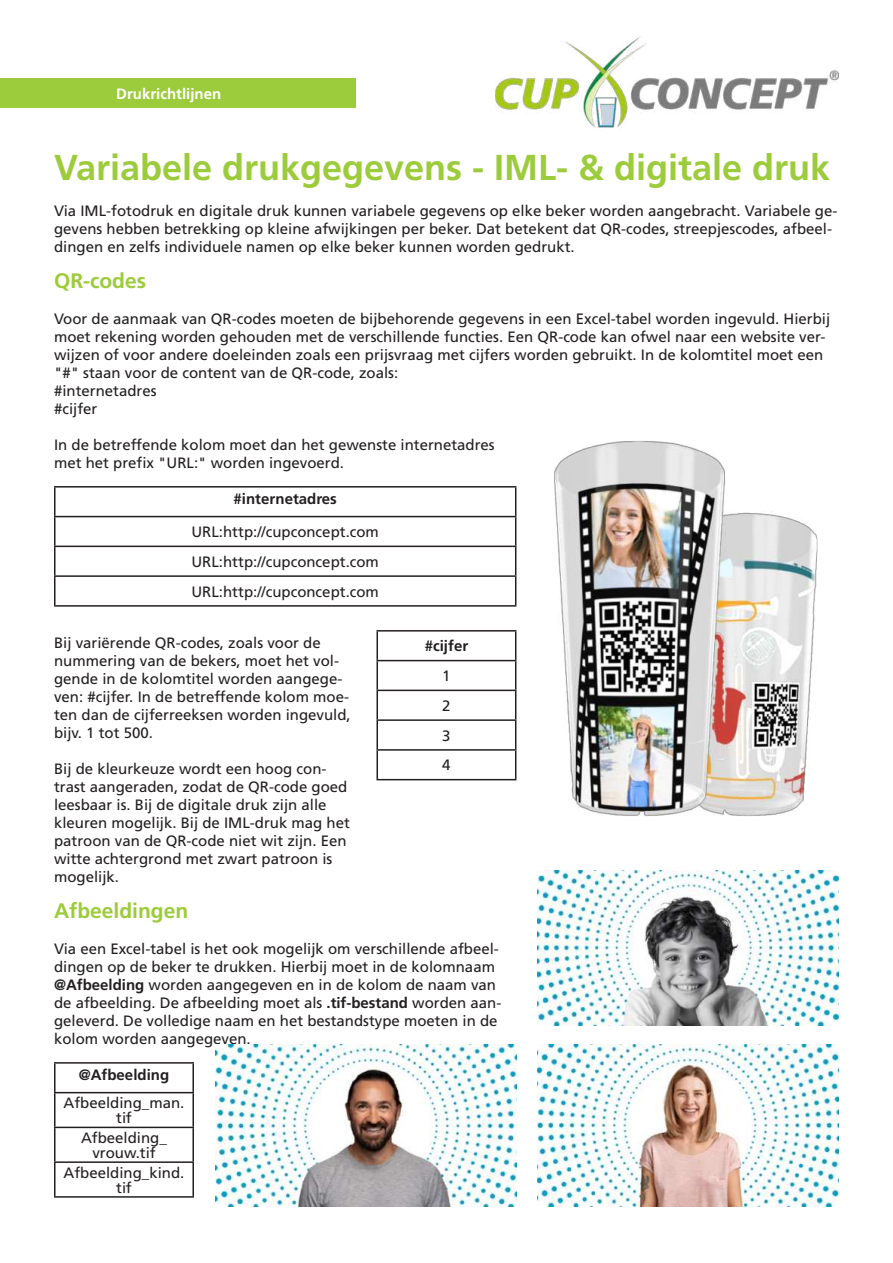
<style>
.page{position:relative;width:893px;height:1263px;background:#fff}
.page>*{position:absolute;margin:0;border:0;box-sizing:border-box;transform-origin:0 0}
.t1{font:700 36px "Frutiger LT Pro";color:#9ccb3b}
.t2{font:700 21px "Frutiger LT Pro";color:#9ccb3b}
.t3{font:15px/18px "Frutiger LT Pro";color:#231f20}
.t4{font:700 15px "Frutiger LT Pro";color:#231f20}
.t5{font:700 15px "Frutiger LT Pro";color:#fff}
.s1{font-weight:700}
</style>
<div class="page">
<div style="left:0;top:78px;width:355px;height:30px;background:#9ccb3b"></div>
<img style="left:495px;top:37px;width:344px;height:91px">
<hr style="left:54px;top:486px;width:462px;height:2px;background:#231f20">
<hr style="left:54px;top:488px;width:2px;height:28px;background:#231f20">
<hr style="left:54px;top:516px;width:462px;height:1px;background:#231f20">
<hr style="left:54px;top:517px;width:2px;height:29px;background:#231f20">
<hr style="left:54px;top:546px;width:462px;height:1px;background:#231f20">
<hr style="left:54px;top:547px;width:2px;height:28px;background:#231f20">
<hr style="left:54px;top:575px;width:462px;height:2px;background:#231f20">
<hr style="left:54px;top:577px;width:2px;height:28px;background:#231f20">
<svg style="left:515px;top:488px;width:1px;height:117px"></svg>
<hr style="left:54px;top:605px;width:462px;height:2px;background:#231f20">
<hr style="left:376px;top:630px;width:140px;height:1px;background:#231f20">
<hr style="left:376px;top:631px;width:2px;height:29px;background:#231f20">
<hr style="left:376px;top:660px;width:140px;height:1px;background:#231f20">
<hr style="left:376px;top:661px;width:2px;height:29px;background:#231f20">
<hr style="left:376px;top:690px;width:140px;height:1px;background:#231f20">
<hr style="left:376px;top:691px;width:2px;height:28px;background:#231f20">
<hr style="left:376px;top:719px;width:140px;height:2px;background:#231f20">
<hr style="left:376px;top:721px;width:2px;height:28px;background:#231f20">
<hr style="left:376px;top:749px;width:140px;height:2px;background:#231f20">
<hr style="left:376px;top:751px;width:2px;height:28px;background:#231f20">
<svg style="left:515px;top:631px;width:1px;height:148px"></svg>
<hr style="left:376px;top:779px;width:140px;height:1px;background:#231f20">
<img style="left:554px;top:441px;width:264px;height:375px">
<hr style="left:54px;top:1062px;width:140px;height:1px;background:#231f20">
<hr style="left:54px;top:1063px;width:2px;height:29px;background:#231f20">
<hr style="left:192px;top:1063px;width:2px;height:29px;background:#231f20">
<hr style="left:54px;top:1092px;width:140px;height:1px;background:#231f20">
<hr style="left:54px;top:1093px;width:2px;height:34px;background:#231f20">
<hr style="left:192px;top:1093px;width:2px;height:34px;background:#231f20">
<hr style="left:54px;top:1127px;width:140px;height:1px;background:#231f20">
<hr style="left:54px;top:1128px;width:2px;height:33px;background:#231f20">
<hr style="left:192px;top:1128px;width:2px;height:33px;background:#231f20">
<hr style="left:54px;top:1161px;width:140px;height:2px;background:#231f20">
<hr style="left:54px;top:1163px;width:2px;height:33px;background:#231f20">
<hr style="left:192px;top:1163px;width:2px;height:33px;background:#231f20">
<hr style="left:54px;top:1196px;width:140px;height:2px;background:#231f20">
<img style="left:538px;top:871px;width:301px;height:155px">
<img style="left:538px;top:1044px;width:301px;height:162px">
<img style="left:215px;top:1044px;width:301px;height:162px">
<p class="t5" style="left:116px;top:87px;width:107px">Drukrichtlijnen</p>
<h1 class="t1" style="left:54px;top:153px;width:778px">Variabele drukgegevens - IML- &amp; digitale druk</h1>
<p class="t3" style="left:54px;top:203px;width:785px">Via IML-fotodruk en digitale druk kunnen variabele gegevens op elke beker worden aangebracht. Variabele ge&shy;gevens hebben betrekking op kleine afwijkingen per beker. Dat betekent dat QR-codes, streepjescodes, afbeel&shy;dingen en zelfs individuele namen op elke beker kunnen worden gedrukt.</p>
<h2 class="t2" style="left:54px;top:272px;width:94px">QR-codes</h2>
<p class="t3" style="left:54px;top:311px;width:778px">Voor de aanmaak van QR-codes moeten de bijbehorende gegevens in een Excel-tabel worden ingevuld. Hierbij moet rekening worden gehouden met de verschillende functies. Een QR-code kan ofwel naar een website ver&shy;wijzen of voor andere doeleinden zoals een prijsvraag met cijfers worden gebruikt. In de kolomtitel moet een "#" staan voor de content van de QR-code, zoals:<br>#internetadres<br>#cijfer</p>
<p class="t3" style="left:54px;top:437px;width:442px">In de betreffende kolom moet dan het gewenste internetadres met het prefix "URL:" worden ingevoerd.</p>
<p class="t4" style="left:234px;top:493px;width:105px">#internetadres</p>
<p class="t3" style="left:191px;top:518px;width:189px;line-height:29.7px;text-align:justify">URL:http://cupconcept.com URL:http://cupconcept.com URL:http://cupconcept.com</p>
<p class="t3" style="left:54px;top:635px;width:298px">Bij variërende QR-codes, zoals voor de nummering van de bekers, moet het vol&shy;gende in de kolomtitel worden aangege&shy;ven: #cijfer. In de betreffende kolom moe&shy;ten dan de cijferreeksen worden ingevuld, bijv. 1 tot 500.</p>
<p class="t3" style="left:54px;top:761px;width:297px">Bij de kleurkeuze wordt een hoog con&shy;trast aangeraden, zodat de QR-code goed leesbaar is. Bij de digitale druk zijn alle kleuren mogelijk. Bij de IML-druk mag het patroon van de QR-code niet wit zijn. Een witte achtergrond met zwart patroon is mogelijk.</p>
<h2 class="t2" style="left:54px;top:902px;width:136px">Afbeeldingen</h2>
<p class="t3" style="left:54px;top:941px;width:449px">Via een Excel-tabel is het ook mogelijk om verschillende afbeel&shy;dingen op de beker te drukken. Hierbij moet in de kolomnaam <span class="s1">@Afbeelding</span> worden aangegeven en in de kolom de naam van de afbeelding. De afbeelding moet als <span class="s1">.tif-bestand</span> worden aan&shy;geleverd. De volledige naam en het bestandstype moeten in de kolom worden aangegeven.</p>
<p class="t4" style="left:79px;top:1069px;width:92px">@Afbeelding</p>
<p class="t3" style="left:64px;top:1096px;width:122px;line-height:15px;text-align:center">Afbeelding_man. tif</p>
<p class="t3" style="left:81px;top:1131px;width:87px;line-height:15px;text-align:center">Afbeelding_ vrouw.tif</p>
<p class="t3" style="left:64px;top:1166px;width:122px;line-height:15px;text-align:center">Afbeelding_kind. tif</p>
<p class="t4" style="left:425px;top:640px;width:45px">#cijfer</p>
<p class="t3" style="left:442px;top:662px;width:10px;line-height:29.7px;text-align:justify">1<br>2<br>3<br>4</p>
</div>
